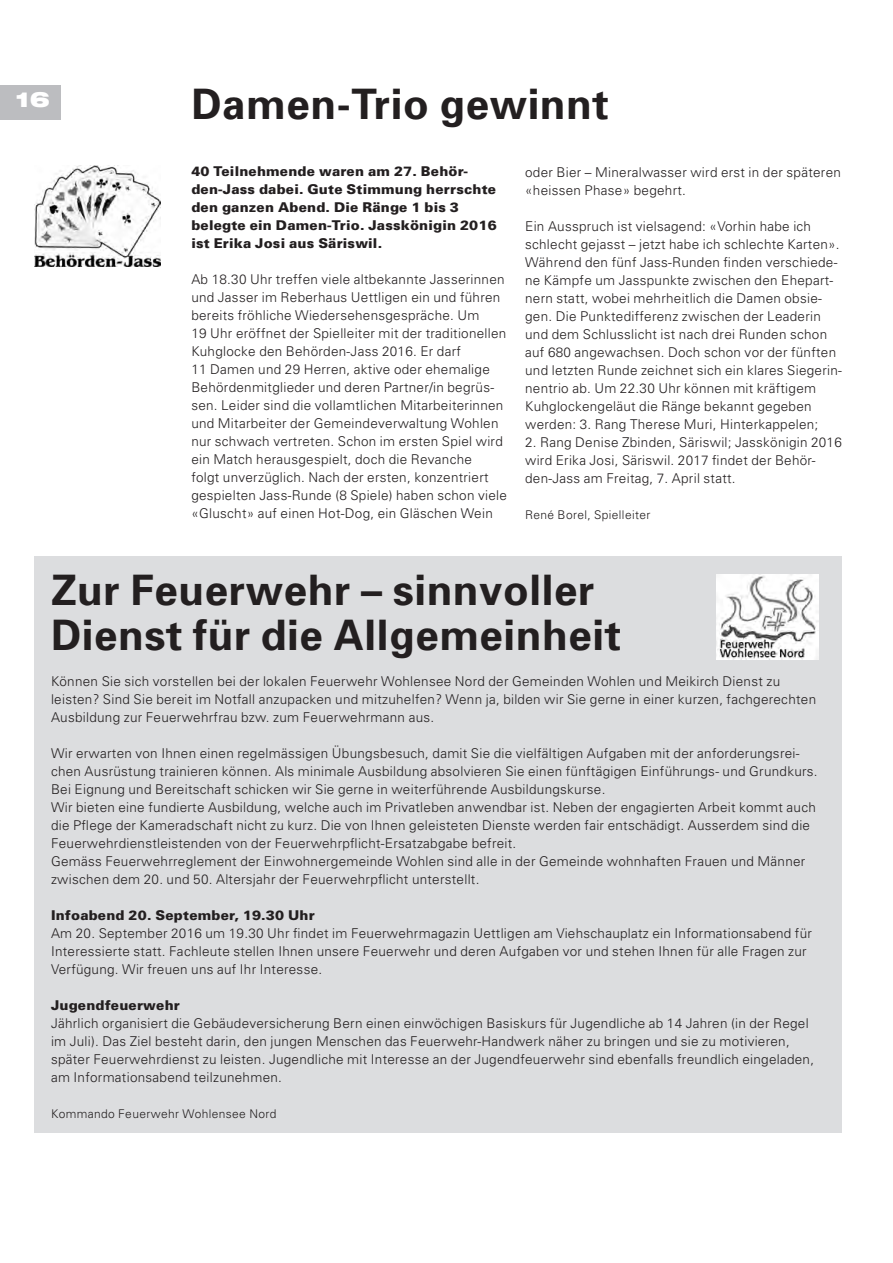
<style>
.page{position:relative;width:893px;height:1263px;background:#fff}
.page>*{position:absolute;margin:0;border:0;box-sizing:border-box;transform-origin:0 0}
.t1{font:700 42px/45px "Univers";letter-spacing:.015em;color:#231f20}
.t2{font:900 expanded 21px "Helvetica Neue LT Com";color:#fff}
.t3{font:300 13.5px/18px "Univers";letter-spacing:.02em;color:#231f20}
.t4{font:900 13.5px/18px "Univers";letter-spacing:.015em;color:#231f20}
.t5{font:300 12px "Univers";letter-spacing:.03em;color:#231f20}
</style>
<div class="page">
<div style="left:0;top:85px;width:61px;height:35px;background:#bcbdc0"></div>
<img style="left:34px;top:166px;width:127px;height:100px">
<div style="left:34px;top:556px;width:808px;height:576px;background:#dcdddf"></div>
<img style="left:717px;top:574px;width:102px;height:85px">
<h2 class="t2" style="left:15px;top:86px;width:36px">16</h2>
<h1 class="t1" style="left:191px;top:81px;width:419px">Damen-Trio gewinnt</h1>
<p class="t3" style="left:525px;top:163px;width:317px">oder Bier – Mineralwasser wird erst in der späteren «heissen Phase» begehrt.</p>
<p class="t3" style="left:525px;top:217px;width:318px">Ein Ausspruch ist vielsagend: «Vorhin habe ich schlecht gejasst – jetzt habe ich schlechte Karten».<br>Während den fünf Jass-Runden finden verschiede&shy;ne Kämpfe um Jasspunkte zwischen den Ehepart&shy;nern statt, wobei mehrheitlich die Damen obsie&shy;gen. Die Punktedifferenz zwischen der Leaderin und dem Schlusslicht ist nach drei Runden schon auf 680 angewachsen. Doch schon vor der fünften und letzten Runde zeichnet sich ein klares Siegerin&shy;nentrio ab. Um 22.30 Uhr können mit kräftigem Kuhglockengeläut die Ränge bekannt gegeben werden: 3. Rang Therese Muri, Hinterkappelen;</p>
<p class="t3" style="left:525px;top:433px;width:318px">2. Rang Denise Zbinden, Säriswil; Jasskönigin 2016 wird Erika Josi, Säriswil. 2017 findet der Behör&shy;den-Jass am Freitag, 7. April statt.</p>
<p class="t5" style="left:525px;top:507px;width:127px">René Borel, Spielleiter</p>
<p class="t4" style="left:191px;top:162px;width:307px">40 Teilnehmende waren am 27. Behör&shy;den-Jass dabei. Gute Stimmung herrschte den ganzen Abend. Die Ränge 1 bis 3 belegte ein Damen-Trio. Jasskönigin 2016 ist Erika Josi aus Säriswil.</p>
<p class="t3" style="left:191px;top:270px;width:317px">Ab 18.30 Uhr treffen viele altbekannte Jasserinnen und Jasser im Reberhaus Uettligen ein und führen bereits fröhliche Wiedersehensgespräche. Um<br>19 Uhr eröffnet der Spielleiter mit der traditionellen Kuhglocke den Behörden-Jass 2016. Er darf<br>11 Damen und 29 Herren, aktive oder ehemalige Behördenmitglieder und deren Partner/in begrüs&shy;sen. Leider sind die vollamtlichen Mitarbeiterinnen und Mitarbeiter der Gemeindeverwaltung Wohlen nur schwach vertreten. Schon im ersten Spiel wird ein Match herausgespielt, doch die Revanche<br>folgt unverzüglich. Nach der ersten, konzentriert gespielten Jass-Runde (8 Spiele) haben schon viele «Gluscht» auf einen Hot-Dog, ein Gläschen Wein</p>
<h1 class="t1" style="left:51px;top:566px;width:572px">Zur Feuerwehr – sinnvoller<br>Dienst für die Allgemeinheit</h1>
<p class="t3" style="left:51px;top:672px;width:767px">Können Sie sich vorstellen bei der lokalen Feuerwehr Wohlensee Nord der Gemeinden Wohlen und Meikirch Dienst zu leisten? Sind Sie bereit im Notfall anzupacken und mitzuhelfen? Wenn ja, bilden wir Sie gerne in einer kurzen, fachgerechten<br>Ausbildung zur Feuerwehrfrau bzw. zum Feuerwehrmann aus.</p>
<p class="t3" style="left:51px;top:744px;width:768px">Wir erwarten von Ihnen einen regelmässigen Übungsbesuch, damit Sie die vielfältigen Aufgaben mit der anforderungsrei&shy;chen Ausrüstung trainieren können. Als minimale Ausbildung absolvieren Sie einen fünftägigen Einführungs- und Grundkurs.<br>Bei Eignung und Bereitschaft schicken wir Sie gerne in weiterführende Ausbildungskurse.<br>Wir bieten eine fundierte Ausbildung, welche auch im Privatleben anwendbar ist. Neben der engagierten Arbeit kommt auch die Pflege der Kameradschaft nicht zu kurz. Die von Ihnen geleisteten Dienste werden fair entschädigt. Ausserdem sind die Feuerwehrdienstleistenden von der Feuerwehrpflicht-Ersatzabgabe befreit.<br>Gemäss Feuerwehrreglement der Einwohnergemeinde Wohlen sind alle in der Gemeinde wohnhaften Frauen und Männer zwischen dem 20. und 50. Altersjahr der Feuerwehrpflicht unterstellt.</p>
<p class="t4" style="left:51px;top:906px;width:265px">Infoabend 20. September, 19.30 Uhr</p>
<p class="t3" style="left:51px;top:924px;width:762px">Am 20. September 2016 um 19.30 Uhr findet im Feuerwehrmagazin Uettligen am Viehschauplatz ein Informationsabend für<br>Interessierte statt. Fachleute stellen Ihnen unsere Feuerwehr und deren Aufgaben vor und stehen Ihnen für alle Fragen zur<br>Verfügung. Wir freuen uns auf Ihr Interesse.</p>
<p class="t4" style="left:51px;top:996px;width:130px">Jugendfeuerwehr</p>
<p class="t3" style="left:51px;top:1013px;width:765px">Jährlich organisiert die Gebäudeversicherung Bern einen einwöchigen Basiskurs für Jugendliche ab 14 Jahren (in der Regel im Juli). Das Ziel besteht darin, den jungen Menschen das Feuerwehr-Handwerk näher zu bringen und sie zu motivieren, später Feuerwehrdienst zu leisten. Jugendliche mit Interesse an der Jugendfeuerwehr sind ebenfalls freundlich eingeladen, am Informationsabend teilzunehmen.</p>
<p class="t5" style="left:51px;top:1106px;width:227px">Kommando Feuerwehr Wohlensee Nord</p>
</div>
